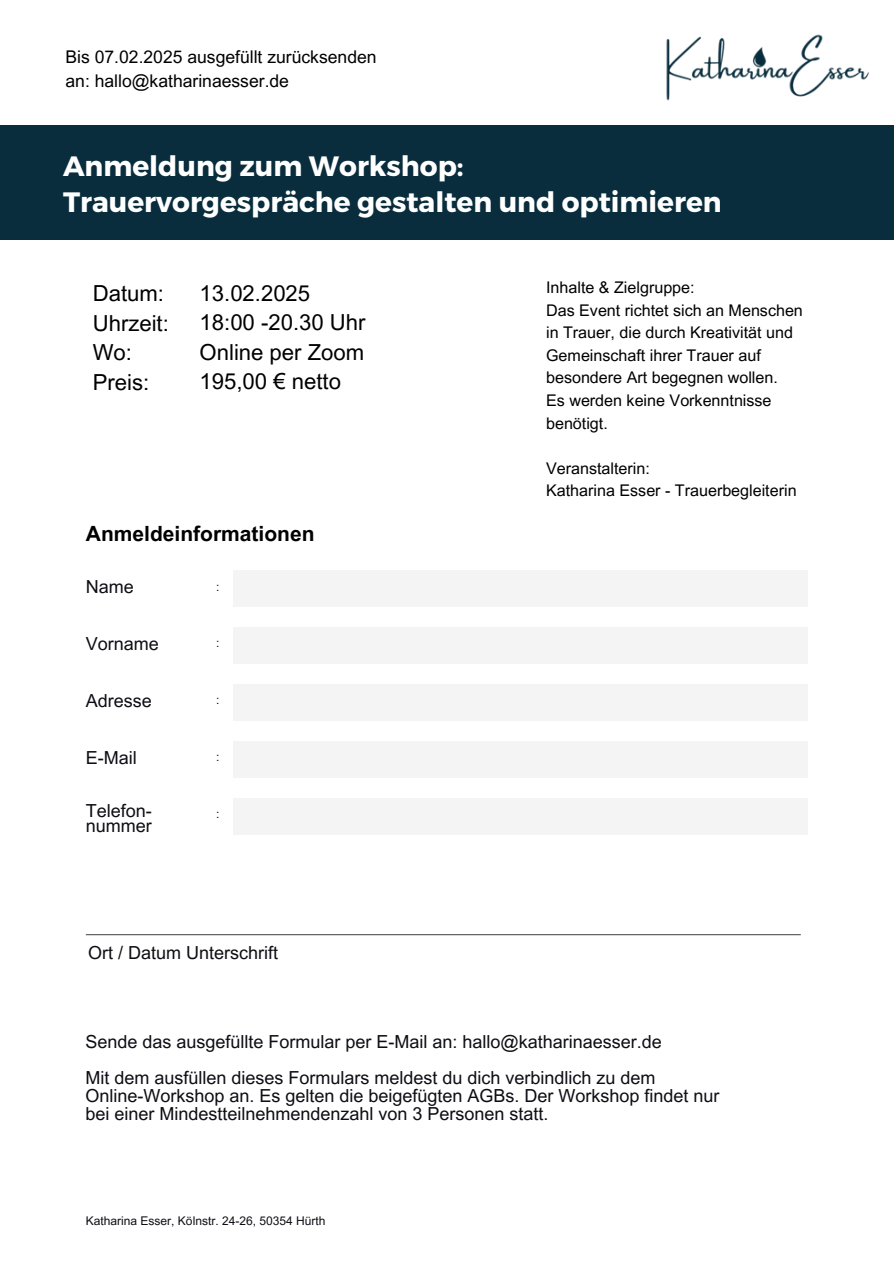
<style>
.page{position:relative;width:894px;height:1264px;background:#fff}
.page>*{position:absolute;margin:0;border:0;box-sizing:border-box;transform-origin:0 0}
.t1{font:700 27.9px/36px "Montserrat";color:#fff}
.t2{font:22.05px/29.4px "Arial MT Pro";color:#000}
.t3{font:700 21px "Arial MT Pro";color:#000}
.t4{font:18px/18px "Arial MT Pro";color:#0e0d14}
.t5{font:17.55px/23.4px "Arial MT Pro";color:#000}
.t6{font:16.05px/22.5px "Arial MT Pro";color:#000}
.t7{font:12px "Arial MT Pro";color:#0e0d14}
</style>
<div class="page">
<div style="left:0;top:125px;width:893px;height:114px;background:#092d3c"></div>
<div style="left:233px;top:570px;width:574px;height:37px;background:#f4f4f4"></div>
<div style="left:233px;top:627px;width:574px;height:36px;background:#f4f4f4"></div>
<div style="left:233px;top:684px;width:574px;height:37px;background:#f4f4f4"></div>
<div style="left:233px;top:740px;width:574px;height:37px;background:#f4f4f4"></div>
<div style="left:233px;top:797px;width:574px;height:37px;background:#f4f4f4"></div>
<hr style="left:86px;top:934px;width:714px;height:1px;background:#545454">
<img style="left:666px;top:34px;width:203px;height:67px">
<h4 class="t5" style="left:65px;top:48px;width:312px">Bis 07.02.2025 ausgefüllt zurücksenden an: hallo@katharinaesser.de</h4>
<p class="t1" style="left:63px;top:146px;width:660px">Anmeldung zum Workshop:<br>Trauervorgespräche gestalten und optimieren</p>
<h4 class="t2" style="left:93px;top:282px;width:78px">Datum:<br>Uhrzeit:<br>Wo:<br>Preis:</h4>
<p class="t2" style="left:199px;top:281px;width:167px">13.02.2025<br>18:00 -20.30 Uhr<br>Online per Zoom<br>195,00 € netto</p>
<h4 class="t6" style="left:546px;top:278px;width:258px">Inhalte &amp; Zielgruppe:<br>Das Event richtet sich an Menschen in Trauer, die durch Kreativität und<br>Gemeinschaft ihrer Trauer auf besondere Art begegnen wollen.<br>Es werden keine Vorkenntnisse benötigt.</h4>
<p class="t6" style="left:546px;top:458px;width:252px">Veranstalterin:<br>Katharina Esser - Trauerbegleiterin</p>
<h4 class="t3" style="left:86px;top:525px;width:230px">Anmeldeinformationen</h4>
<p class="t4" style="left:86px;top:580px;width:49px">Name</p>
<h3 class="t7" style="left:216px;top:582px;width:5px">:</h3>
<h1 class="t4" style="left:86px;top:636px;width:74px">Vorname</h1>
<h3 class="t4" style="left:86px;top:693px;width:67px">Adresse</h3>
<h5 class="t7" style="left:216px;top:638px;width:5px">:</h5>
<h5 class="t7" style="left:216px;top:695px;width:5px">:</h5>
<h2 class="t4" style="left:86px;top:750px;width:52px">E-Mail</h2>
<h4 class="t7" style="left:216px;top:752px;width:5px">:</h4>
<p class="t4" style="left:86px;top:805px;width:67px;line-height:14.7px">Telefon&shy;nummer</p>
<h4 class="t7" style="left:216px;top:809px;width:5px">:</h4>
<h4 class="t4" style="left:88px;top:945px;width:191px">Ort / Datum Unterschrift</h4>
<p class="t4" style="left:85px;top:1035px;width:577px">Sende das ausgefüllte Formular per E-Mail an: hallo@katharinaesser.de</p>
<p class="t4" style="left:85px;top:1071px;width:635px">Mit dem ausfüllen dieses Formulars meldest du dich verbindlich zu dem<br>Online-Workshop an. Es gelten die beigefügten AGBs. Der Workshop findet nur bei einer Mindestteilnehmendenzahl von 3 Personen statt.</p>
<h4 class="t7" style="left:86px;top:1216px;width:241px">Katharina Esser, Kölnstr. 24-26, 50354 Hürth</h4>
</div>
